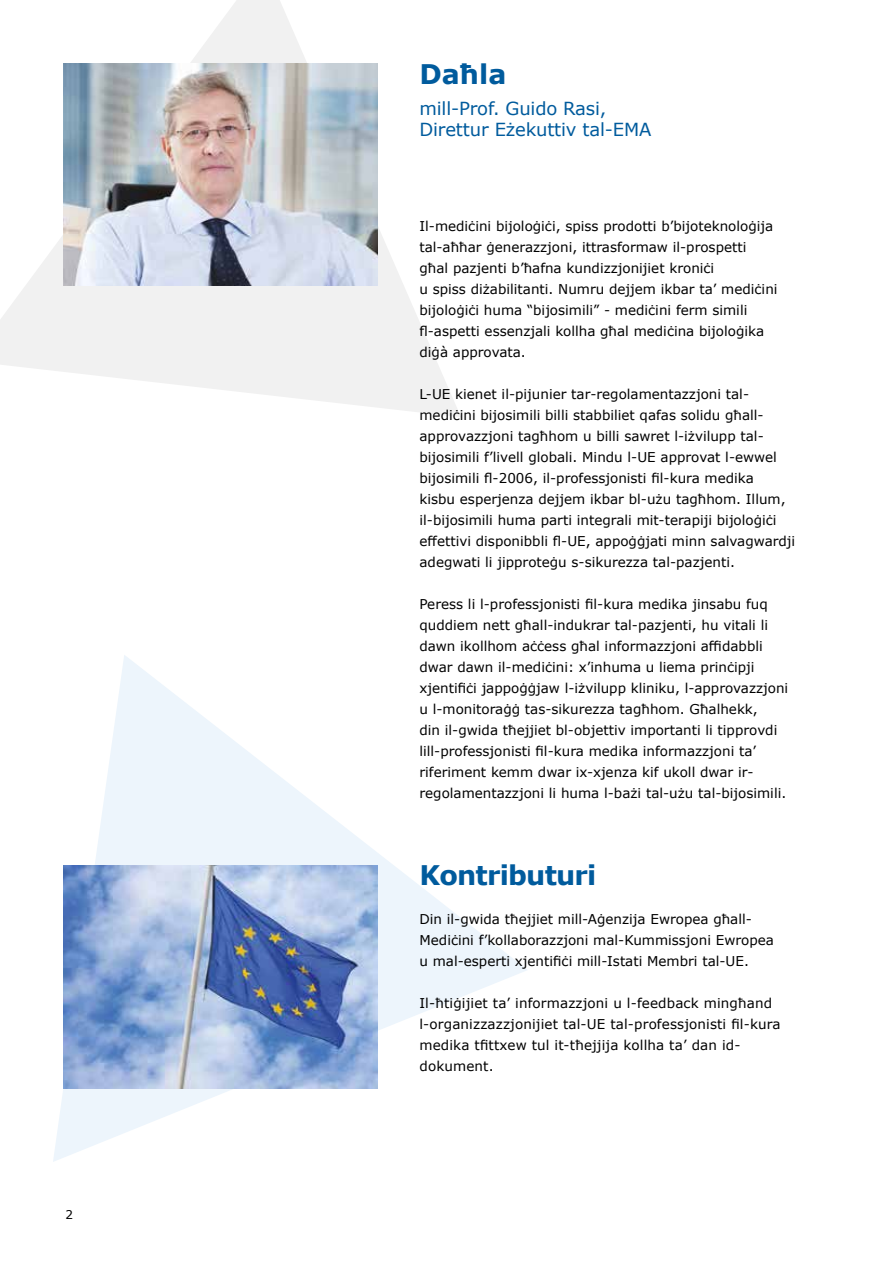
<style>
.page{position:relative;width:893px;height:1263px;background:#fff}
.page>*{position:absolute;margin:0;border:0;box-sizing:border-box;transform-origin:0 0}
.t1{font:700 27px "Verdana";letter-spacing:-.03em;color:#005b9d}
.t2{font:18px/21px "Verdana";letter-spacing:-.01em;color:#005b9d}
.t3{font:13.5px/21px "Verdana";color:#000}
.t4{font:12px "Verdana";color:#000}
</style>
<div class="page">
<svg style="left:0;top:0;width:461px;height:417px"></svg>
<svg style="left:53px;top:655px;width:474px;height:507px"></svg>
<img style="left:63px;top:866px;width:315px;height:222px">
<img style="left:63px;top:63px;width:315px;height:223px">
<p class="t4" style="left:65px;top:1206px;width:9px">2</p>
<h1 class="t1" style="left:419px;top:55px;width:88px">Daħla</h1>
<h2 class="t2" style="left:419px;top:98px;width:233px">mill-Prof. Guido Rasi,<br>Direttur Eżekuttiv tal-EMA</h2>
<p class="t3" style="left:419px;top:215px;width:360px">Il-mediċini bijoloġiċi, spiss prodotti b’bijoteknoloġija tal-aħħar ġenerazzjoni, ittrasformaw il-prospetti għal pazjenti b’ħafna kundizzjonijiet kroniċi<br>u spiss diżabilitanti. Numru dejjem ikbar ta’ mediċini bijoloġiċi huma “bijosimili” - mediċini ferm simili fl-aspetti essenzjali kollha għal mediċina bijoloġika diġà approvata.</p>
<p class="t3" style="left:419px;top:383px;width:377px">L-UE kienet il-pijunier tar-regolamentazzjoni tal&shy;mediċini bijosimili billi stabbiliet qafas solidu għall&shy;approvazzjoni tagħhom u billi sawret l-iżvilupp tal&shy;bijosimili f’livell globali. Mindu l-UE approvat l-ewwel bijosimili fl-2006, il-professjonisti fil-kura medika<br>kisbu esperjenza dejjem ikbar bl-użu tagħhom. Illum, il-bijosimili huma parti integrali mit-terapiji bijoloġiċi effettivi disponibbli fl-UE, appoġġjati minn salvagwardji adegwati li jipproteġu s-sikurezza tal-pazjenti.</p>
<p class="t3" style="left:419px;top:594px;width:370px">Peress li l-professjonisti fil-kura medika jinsabu fuq quddiem nett għall-indukrar tal-pazjenti, hu vitali li dawn ikollhom aċċess għal informazzjoni affidabbli dwar dawn il-mediċini: x’inhuma u liema prinċipji xjentifiċi jappoġġjaw l-iżvilupp kliniku, l-approvazzjoni u l-monitoraġġ tas-sikurezza tagħhom. Għalhekk,<br>din il-gwida tħejjiet bl-objettiv importanti li tipprovdi lill-professjonisti fil-kura medika informazzjoni ta’ riferiment kemm dwar ix-xjenza kif ukoll dwar ir&shy;regolamentazzjoni li huma l-bażi tal-użu tal-bijosimili.</p>
<h1 class="t1" style="left:419px;top:856px;width:178px">Kontributuri</h1>
<p class="t3" style="left:419px;top:908px;width:356px">Din il-gwida tħejjiet mill-Aġenzija Ewropea għall-<br>Mediċini f’kollaborazzjoni mal-Kummissjoni Ewropea u mal-esperti xjentifiċi mill-Istati Membri tal-UE.</p>
<p class="t3" style="left:419px;top:992px;width:363px">Il-ħtiġijiet ta’ informazzjoni u l-feedback mingħand l-organizzazzjonijiet tal-UE tal-professjonisti fil-kura medika tfittxew tul it-tħejjija kollha ta’ dan id&shy;dokument.</p>
</div>
